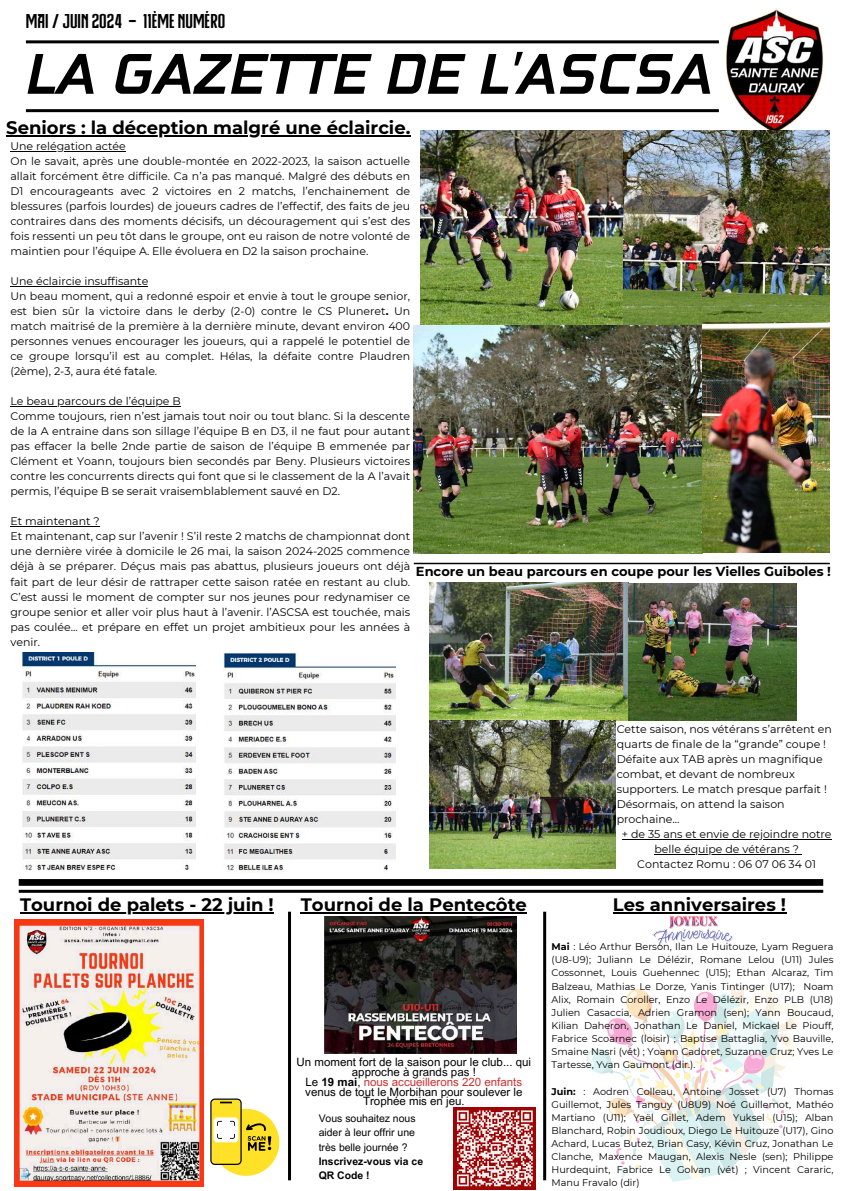
<style>
.page{position:relative;width:842px;height:1191px;background:#fff}
.page>*{position:absolute;margin:0;border:0;box-sizing:border-box;transform-origin:0 0}
.t1{font:italic 700 55.2px "Neo Fobia";color:#000}
.t2{font:20px "Anglestein";color:#000}
.t3{font:700 18px "Montserrat";color:#000}
.t4{font:700 13px "Montserrat";color:#000}
.t5{font:11.5px/9.8px "Arial MT Pro";color:#000;text-align:center}
.t6{font:11px/15px "Montserrat";color:#000}
.t7{font:10.4px/14.3px "Arial MT Pro";color:#000;text-align:justify}
.t8{font:700 10.4px/14.3px "Arial MT Pro";color:#000}
.t9{font:9.7px/13.1px "Montserrat";color:#000;text-align:justify}
.s1{font-weight:700}
.s2{color:#cf2e2e}
</style>
<div class="page">
<img style="left:724px;top:9px;width:101px;height:122px">
<hr style="left:26px;top:109px;width:693px;height:3px;background:#000">
<hr style="left:26px;top:40px;width:693px;height:3px;background:#000">
<div style="left:19px;top:879px;width:804px;height:6px;background:#000"></div>
<hr style="left:288px;top:911px;width:3px;height:269px;background:#000">
<hr style="left:543px;top:911px;width:3px;height:269px;background:#000">
<hr style="left:19px;top:889px;width:804px;height:3px;background:#000">
<hr style="left:414px;top:562px;width:416px;height:2px;background:#000">
<svg style="left:586px;top:984px;width:213px;height:197px"></svg>
<img style="left:14px;top:919px;width:189px;height:267px">
<svg style="left:210px;top:1098px;width:69px;height:77px"></svg>
<img style="left:325px;top:916px;width:192px;height:137px">
<div style="left:454px;top:1106px;width:82px;height:83px;background:#9f0404"></div>
<svg style="left:457px;top:1110px;width:76px;height:76px"></svg>
<img style="left:430px;top:582px;width:367px;height:138px">
<img style="left:430px;top:720px;width:186px;height:148px">
<img style="left:421px;top:131px;width:202px;height:194px">
<img style="left:623px;top:131px;width:207px;height:194px">
<img style="left:414px;top:325px;width:288px;height:228px">
<img style="left:702px;top:322px;width:127px;height:231px">
<svg style="left:652px;top:915px;width:81px;height:31px"></svg>
<img style="left:223px;top:652px;width:173px;height:221px">
<img style="left:23px;top:652px;width:173px;height:219px">
<hr style="left:10px;top:151px;width:116px;height:1px;background:#000">
<hr style="left:10px;top:286px;width:138px;height:1px;background:#000">
<hr style="left:10px;top:406px;width:171px;height:1px;background:#000">
<hr style="left:10px;top:526px;width:90px;height:1px;background:#000">
<hr style="left:6px;top:135px;width:404px;height:2px;background:#000">
<hr style="left:20px;top:911px;width:254px;height:2px;background:#000">
<hr style="left:301px;top:911px;width:226px;height:2px;background:#000">
<hr style="left:613px;top:911px;width:173px;height:2px;background:#000">
<hr style="left:622px;top:838px;width:210px;height:1px;background:#000">
<hr style="left:654px;top:853px;width:145px;height:1px;background:#000">
<h2 class="t2" style="left:26px;top:12px;width:201px">MAI/JUIN2024 - 11ÈMENUMÉRO</h2>
<h1 class="t1" style="left:23px;top:51px;width:688px">LA GAZETTE DE L’ASCSA</h1>
<h3 class="t3" style="left:6px;top:116px;width:406px">Seniors : la déception malgré une éclaircie.</h3>
<p class="t6" style="left:10px;top:139px;width:401px">Une relégation actée<br>On le savait, après une double-montée en 2022-2023, la saison actuelle allait forcément être difficile. Ca n’a pas manqué. Malgré des débuts en D1 encourageants avec 2 victoires en 2 matchs, l’enchainement de blessures (parfois lourdes) de joueurs cadres de l’effectif, des faits de jeu contraires dans des moments décisifs, un découragement qui s’est des fois ressenti un peu tôt dans le groupe, ont eu raison de notre volonté de maintien pour l’équipe A. Elle évoluera en D2 la saison prochaine.</p>
<p class="t6" style="left:10px;top:274px;width:401px">Une éclaircie insuffisante<br>Un beau moment, qui a redonné espoir et envie à tout le groupe senior, est bien sûr la victoire dans le derby (2-0) contre le CS Pluneret<span class="s1">.</span> Un match maitrisé de la première à la dernière minute, devant environ 400 personnes venues encourager les joueurs, qui a rappelé le potentiel de ce groupe lorsqu’il est au complet. Hélas, la défaite contre Plaudren (2ème), 2-3, aura été fatale.</p>
<p class="t6" style="left:10px;top:394px;width:401px">Le beau parcours de l’équipe B<br>Comme toujours, rien n’est jamais tout noir ou tout blanc. Si la descente de la A entraine dans son sillage l’équipe B en D3, il ne faut pour autant pas effacer la belle 2nde partie de saison de l’équipe B emmenée par Clément et Yoann, toujours bien secondés par Beny. Plusieurs victoires contre les concurrents directs qui font que si le classement de la A l’avait permis, l’équipe B se serait vraisemblablement sauvé en D2.</p>
<p class="t6" style="left:10px;top:514px;width:401px">Et maintenant ?<br>Et maintenant, cap sur l’avenir ! S’il reste 2 matchs de championnat dont une dernière virée à domicile le 26 mai, la saison 2024-2025 commence déjà à se préparer. Déçus mais pas abattus, plusieurs joueurs ont déjà fait part de leur désir de rattraper cette saison ratée en restant au club.<br>C’est aussi le moment de compter sur nos jeunes pour redynamiser ce groupe senior et aller voir plus haut à l’avenir. l’ASCSA est touchée, mais pas coulée... et prépare en effet un projet ambitieux pour les années à venir.</p>
<p class="t4" style="left:416px;top:563px;width:417px">Encore un beau parcours en coupe pour les Vielles Guiboles !</p>
<h3 class="t3" style="left:20px;top:893px;width:255px">Tournoi de palets - 22 juin !</h3>
<h3 class="t3" style="left:301px;top:893px;width:228px">Tournoi de la Pentecôte</h3>
<p class="t5" style="left:297px;top:1058px;width:236px">Un moment fort de la saison pour le club... qui approche à grands pas !<br>Le <span class="s1">19 mai</span>, <span class="s2">nous accueillerons 220 enfants </span>venus de tout le Morbihan pour soulever le Trophée mis en jeu.</p>
<p class="t7" style="left:319px;top:1112px;width:98px">Vous souhaitez nous aider à leur offrir une très belle journée ?</p>
<p class="t8" style="left:319px;top:1155px;width:106px">Inscrivez-vous via ce<br>QR Code !</p>
<p class="t6" style="left:617px;top:721px;width:217px">Cette saison, nos vétérans s’arrêtent en</p>
<p class="t6" style="left:617px;top:736px;width:211px">quarts de finale de la “grande” coupe !</p>
<p class="t6" style="left:617px;top:751px;width:208px">Défaite aux TAB après un magnifique</p>
<p class="t6" style="left:617px;top:766px;width:180px">combat, et devant de nombreux</p>
<p class="t6" style="left:617px;top:781px;width:212px">supporters. Le match presque parfait !</p>
<p class="t6" style="left:617px;top:796px;width:169px">Désormais, on attend la saison</p>
<p class="t6" style="left:617px;top:811px;width:64px">prochaine...</p>
<p class="t6" style="left:622px;top:826px;width:211px">+ de 35 ans et envie de rejoindre notre</p>
<p class="t6" style="left:654px;top:841px;width:146px">belle équipe de vétérans ?</p>
<p class="t6" style="left:637px;top:856px;width:180px">Contactez Romu : 06 07 06 34 01</p>
<h3 class="t3" style="left:613px;top:893px;width:175px">Les anniversaires !</h3>
<p class="t9" style="left:551px;top:940px;width:283px"><span class="s1">Mai</span> : Léo Arthur Berson, Ilan Le Huitouze, Lyam Reguera (U8-U9); Juliann Le Délézir, Romane Lelou (U11) Jules Cossonnet, Louis Guehennec (U15); Ethan Alcaraz, Tim Balzeau, Mathias Le Dorze, Yanis Tintinger (U17); Noam Alix, Romain Coroller, Enzo Le Délézir, Enzo PLB (U18)<br>Julien Casaccia, Adrien Gramon (sen); Yann Boucaud, Kilian Daheron, Jonathan Le Daniel, Mickael Le Piouff, Fabrice Scoarnec (loisir) ; Baptise Battaglia, Yvo Bauville, Smaine Nasri (vét) ; Yoann Cadoret, Suzanne Cruz; Yves Le Tartesse, Yvan Gaumont (dir.).</p>
<p class="t9" style="left:551px;top:1084px;width:283px"><span class="s1">Juin:</span> : Aodren Colleau, Antoine Josset (U7) Thomas Guillemot, Jules Tanguy (U8U9) Noé Guillemot, Mathéo Martiano (U11); Yaël Gillet, Adem Yuksel (U15); Alban Blanchard, Robin Joudioux, Diego Le Huitouze (U17), Gino Achard, Lucas Butez, Brian Casy, Kévin Cruz, Jonathan Le Clanche, Maxence Maugan, Alexis Nesle (sen); Philippe Hurdequint, Fabrice Le Golvan (vét) ; Vincent Cararic, Manu Fravalo (dir)</p>
</div>
